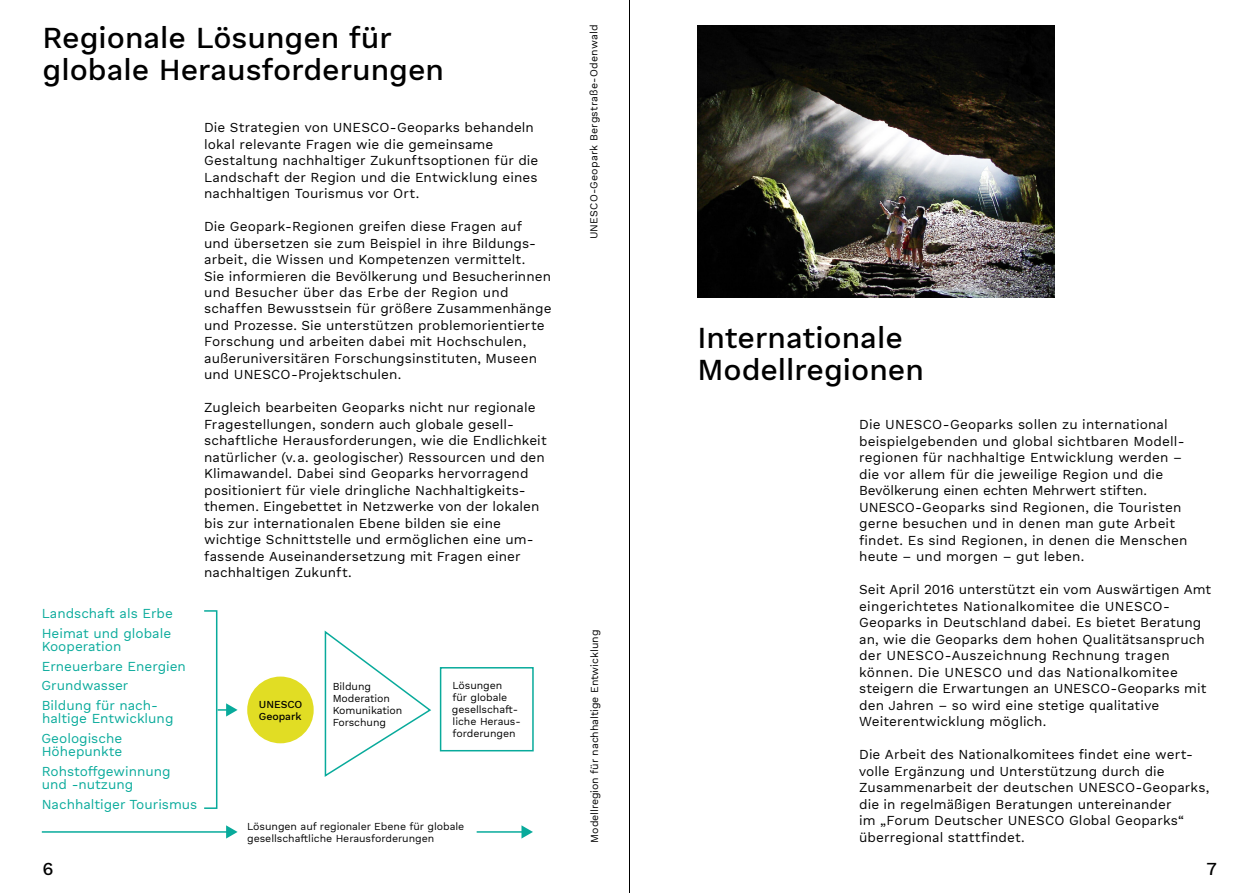
<style>
.page{position:relative;width:1259px;height:893px;background:#fff}
.page>*{position:absolute;margin:0;border:0;box-sizing:border-box;transform-origin:0 0}
.t1{font:500 30px/31.5px "Work Sans DUK";color:#000}
.t2{font:500 18px "Work Sans DUK";color:#000}
.t3{font:13.5px/16.5px "Work Sans DUK";letter-spacing:.005em;color:#000}
.t4{font:13.5px/19.5px "Work Sans DUK";color:#08aa9b}
.t5{font:10.5px/12px "Work Sans DUK";letter-spacing:-.005em;color:#000}
.t6{font:10.5px "Work Sans DUK";letter-spacing:.02em;color:#000}
.t7{font:500 10.5px/12px "Work Sans DUK";letter-spacing:-.005em;color:#000}
</style>
<div class="page">
<hr style="left:629px;top:0;width:1px;height:893px;background:#000">
<div style="left:203px;top:610px;width:14px;height:199px;border:2px solid #08aa9b"></div>
<svg style="left:218px;top:703px;width:20px;height:13px"></svg>
<div style="left:247px;top:677px;width:67px;height:66px;background:#e1dd24;border-radius:50%"></div>
<svg style="left:324px;top:630px;width:107px;height:147px"></svg>
<div style="left:440px;top:667px;width:94px;height:84px;border:2px solid #08aa9b"></div>
<svg style="left:226px;top:825px;width:12px;height:13px"></svg>
<hr style="left:42px;top:831px;width:186px;height:2px;background:#08aa9b">
<svg style="left:521px;top:825px;width:12px;height:13px"></svg>
<hr style="left:477px;top:831px;width:45px;height:2px;background:#08aa9b">
<img style="left:697px;top:26px;width:357px;height:271px">
<h1 class="t1" style="left:43px;top:24px;width:403px">Regionale Lösungen für globale Herausforderungen</h1>
<p class="t3" style="left:204px;top:120px;width:336px">Die Strategien von UNESCO-Geoparks behandeln lokal relevante Fragen wie die gemeinsame Gestaltung nachhaltiger Zukunftsoptionen für die Landschaft der Region und die Entwicklung eines nachhaltigen Tourismus vor Ort.</p>
<p class="t3" style="left:204px;top:219px;width:349px">Die Geopark-Regionen greifen diese Fragen auf<br>und übersetzen sie zum Beispiel in ihre Bildungs&shy;arbeit, die Wissen und Kompetenzen vermittelt.<br>Sie informieren die Bevölkerung und Besucherinnen und Besucher über das Erbe der Region und schaffen Bewusstsein für größere Zusammenhänge und Prozesse. Sie unterstützen problemorientierte Forschung und arbeiten dabei mit Hochschulen, außeruniversitären Forschungsinstituten, Museen und UNESCO-Projektschulen.</p>
<p class="t3" style="left:204px;top:400px;width:344px">Zugleich bearbeiten Geoparks nicht nur regionale Fragestellungen, sondern auch globale gesell&shy;schaftliche Herausforderungen, wie die Endlichkeit natürlicher (v.a. geologischer) Ressourcen und den Klimawandel. Dabei sind Geoparks hervorragend positioniert für viele dringliche Nachhaltigkeits&shy;themen. Eingebettet in Netzwerke von der lokalen bis zur internationalen Ebene bilden sie eine wichtige Schnittstelle und ermöglichen eine um-- fassende Auseinandersetzung mit Fragen einer nachhaltigen Zukunft.</p>
<p class="t4" style="left:42px;top:604px;width:133px">Landschaft als Erbe<br>Heimat und globale</p>
<p class="t4" style="left:42px;top:637px;width:146px">Kooperation<br>Erneuerbare Energien<br>Grundwasser<br>Bildung für nach-</p>
<p class="t4" style="left:42px;top:709px;width:133px">haltige Entwicklung<br>Geologische</p>
<p class="t4" style="left:42px;top:742px;width:130px">Höhepunkte<br>Rohstoffgewinnung</p>
<p class="t4" style="left:42px;top:775px;width:157px">und -nutzung<br>Nachhaltiger Tourismus</p>
<p class="t7" style="left:259px;top:699px;width:45px">UNESCO<br>Geopark</p>
<p class="t5" style="left:333px;top:681px;width:71px">Bildung<br>Moderation<br>Komunikation<br>Forschung</p>
<p class="t5" style="left:452px;top:680px;width:70px">Lösungen<br>für globale gesellschaft&shy;liche Heraus&shy;forderungen</p>
<p class="t5" style="left:247px;top:821px;width:219px">Lösungen auf regionaler Ebene für globale gesellschaftliche Herausforderungen</p>
<p class="t6" style="left:588px;top:239px;width:216px;rotate:-90deg">UNESCO-Geopark Bergstraße-Odenwald</p>
<p class="t5" style="left:589px;top:843px;width:214px;rotate:-90deg">Modellregion für nachhaltige Entwicklung</p>
<h1 class="t1" style="left:697px;top:323px;width:228px">Internationale<br>Modellregionen</h1>
<p class="t3" style="left:859px;top:417px;width:330px">Die UNESCO-Geoparks sollen zu international beispielgebenden und global sichtbaren Modell&shy;regionen für nachhaltige Entwicklung werden – die vor allem für die jeweilige Region und die Bevölkerung einen echten Mehrwert stiften.<br>UNESCO-Geoparks sind Regionen, die Touristen gerne besuchen und in denen man gute Arbeit findet. Es sind Regionen, in denen die Menschen heute – und morgen – gut leben.</p>
<p class="t3" style="left:859px;top:582px;width:354px">Seit April 2016 unterstützt ein vom Auswärtigen Amt eingerichtetes Nationalkomitee die UNESCO-Geoparks in Deutschland dabei. Es bietet Beratung an, wie die Geoparks dem hohen Qualitätsanspruch der UNESCO-Auszeichnung Rechnung tragen können. Die UNESCO und das Nationalkomitee steigern die Erwartungen an UNESCO-Geoparks mit den Jahren – so wird eine stetige qualitative Weiterentwicklung möglich.</p>
<p class="t3" style="left:859px;top:747px;width:352px">Die Arbeit des Nationalkomitees findet eine wert&shy;volle Ergänzung und Unterstützung durch die Zusammenarbeit der deutschen UNESCO-Geoparks, die in regelmäßigen Beratungen untereinander<br>im „Forum Deutscher UNESCO Global Geoparks“ überregional stattfindet.</p>
<h2 class="t2" style="left:43px;top:858px;width:13px">6</h2>
<h2 class="t2" style="left:1206px;top:858px;width:12px">7</h2>
</div>
